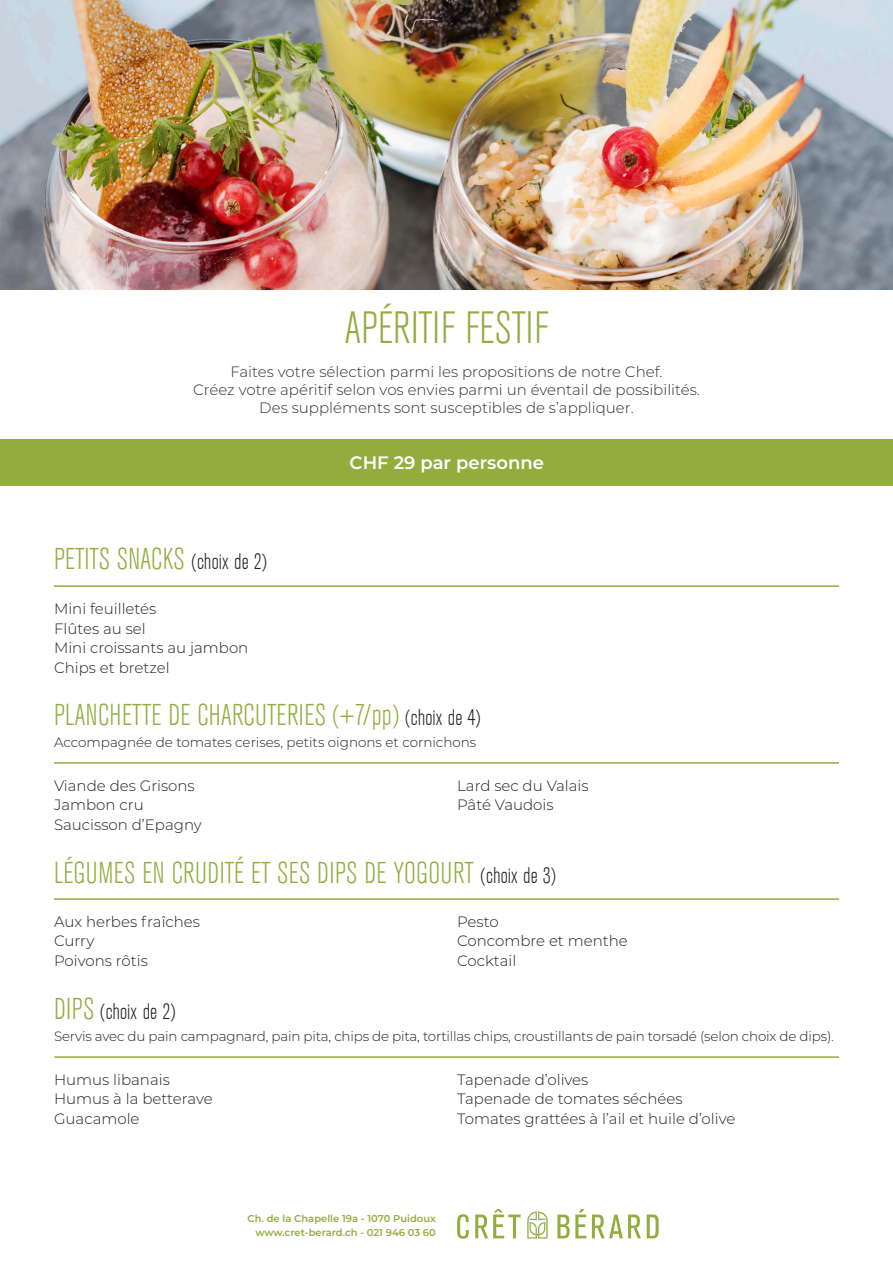
<style>
.page{position:relative;width:893px;height:1263px;background:#fff}
.page>*{position:absolute;margin:0;border:0;box-sizing:border-box;transform-origin:0 0}
.t1{font:300 45px "Akzidenz Grot Con BQ";color:#92ad3d}
.t2{font:300 30px "Akzidenz Grot Con BQ";letter-spacing:.01em;color:#92ad3d}
.t3{font:300 22.5px "Akzidenz Grot Con BQ";color:#231f20}
.t4{font:600 18px "Montserrat";color:#fff}
.t5{font:300 15px "Montserrat";color:#231f20}
.t6{font:300 15px "Montserrat";color:#312f30}
.t7{font:300 13.5px "Montserrat";letter-spacing:-.015em;color:#231f20}
.t8{font:600 9.9px/13.6px "Montserrat";color:#92ad3d;text-align:right}
.s1{font-size:22.5px;color:#231f20}
.s2{font-size:30px;color:#92ad3d}
</style>
<div class="page">
<img style="left:0;top:0;width:893px;height:289px">
<hr style="left:54px;top:585px;width:785px;height:2px;background:#92ad3d">
<hr style="left:54px;top:898px;width:785px;height:2px;background:#92ad3d">
<hr style="left:54px;top:1056px;width:785px;height:2px;background:#92ad3d">
<hr style="left:54px;top:762px;width:785px;height:2px;background:#92ad3d">
<svg style="left:527px;top:1211px;width:21px;height:27px"></svg>
<svg style="left:457px;top:1214px;width:12px;height:25px"></svg>
<svg style="left:475px;top:1209px;width:46px;height:29px"></svg>
<svg style="left:557px;top:1209px;width:29px;height:29px"></svg>
<svg style="left:592px;top:1214px;width:49px;height:24px"></svg>
<svg style="left:647px;top:1214px;width:12px;height:24px"></svg>
<div style="left:0;top:439px;width:893px;height:46px;background:#92ad3d"></div>
<p class="t1" style="left:345px;top:303px;width:205px">APÉRITIF FESTIF</p>
<p class="t6" style="left:230px;top:362px;width:434px">Faites votre sélection parmi les propositions de notre Chef.</p>
<p class="t6" style="left:193px;top:380px;width:508px">Créez votre apéritif selon vos envies parmi un éventail de possibilités.</p>
<p class="t6" style="left:259px;top:398px;width:376px">Des suppléments sont susceptibles de s’appliquer.</p>
<p class="t4" style="left:350px;top:450px;width:196px">CHF 29 par personne</p>
<p class="t2" style="left:54px;top:543px;width:214px">PETITS SNACKS <span class="s1">(choix de 2)</span></p>
<p class="t5" style="left:54px;top:599px;width:104px">Mini feuilletés</p>
<p class="t5" style="left:54px;top:618px;width:93px">Flûtes au sel</p>
<p class="t5" style="left:54px;top:638px;width:196px">Mini croissants au jambon</p>
<p class="t5" style="left:54px;top:657px;width:117px">Chips et bretzel</p>
<p class="t2" style="left:54px;top:698px;width:428px">PLANCHETTE DE CHARCUTERIES (+7/pp) <span class="s1">(choix de 4)</span></p>
<p class="t7" style="left:54px;top:732px;width:424px">Accompagnée de tomates cerises, petits oignons et cornichons</p>
<p class="t5" style="left:54px;top:775px;width:142px">Viande des Grisons</p>
<p class="t5" style="left:54px;top:795px;width:91px">Jambon cru</p>
<p class="t5" style="left:54px;top:814px;width:149px">Saucisson d’Epagny</p>
<p class="t5" style="left:457px;top:775px;width:133px">Lard sec du Valais</p>
<p class="t5" style="left:457px;top:795px;width:98px">Pâté Vaudois</p>
<p class="t2" style="left:54px;top:856px;width:504px">LÉGUMES EN CRUDITÉ ET SES DIPS DE YOGOURT <span class="s1">(choix de 3)</span></p>
<p class="t5" style="left:54px;top:911px;width:148px">Aux herbes fraîches</p>
<p class="t5" style="left:54px;top:931px;width:42px">Curry</p>
<p class="t5" style="left:54px;top:950px;width:95px">Poivons rôtis</p>
<p class="t5" style="left:457px;top:911px;width:43px">Pesto</p>
<p class="t5" style="left:457px;top:931px;width:172px">Concombre et menthe</p>
<p class="t5" style="left:457px;top:950px;width:61px">Cocktail</p>
<p class="t3" style="left:54px;top:999px;width:123px"><span class="s2">DIPS</span> (choix de 2)</p>
<p class="t7" style="left:54px;top:1027px;width:781px">Servis avec du pain campagnard, pain pita, chips de pita, tortillas chips, croustillants de pain torsadé (selon choix de dips).</p>
<p class="t5" style="left:54px;top:1069px;width:117px">Humus libanais</p>
<p class="t5" style="left:54px;top:1089px;width:160px">Humus à la betterave</p>
<p class="t5" style="left:54px;top:1108px;width:87px">Guacamole</p>
<p class="t5" style="left:457px;top:1069px;width:133px">Tapenade d’olives</p>
<p class="t5" style="left:457px;top:1089px;width:227px">Tapenade de tomates séchées</p>
<p class="t5" style="left:457px;top:1108px;width:280px">Tomates grattées à l’ail et huile d’olive</p>
<p class="t8" style="left:248px;top:1211px;width:190px">Ch. de la Chapelle 19a - 1070 Puidoux www.cret-berard.ch - 021 946 03 60</p>
</div>
